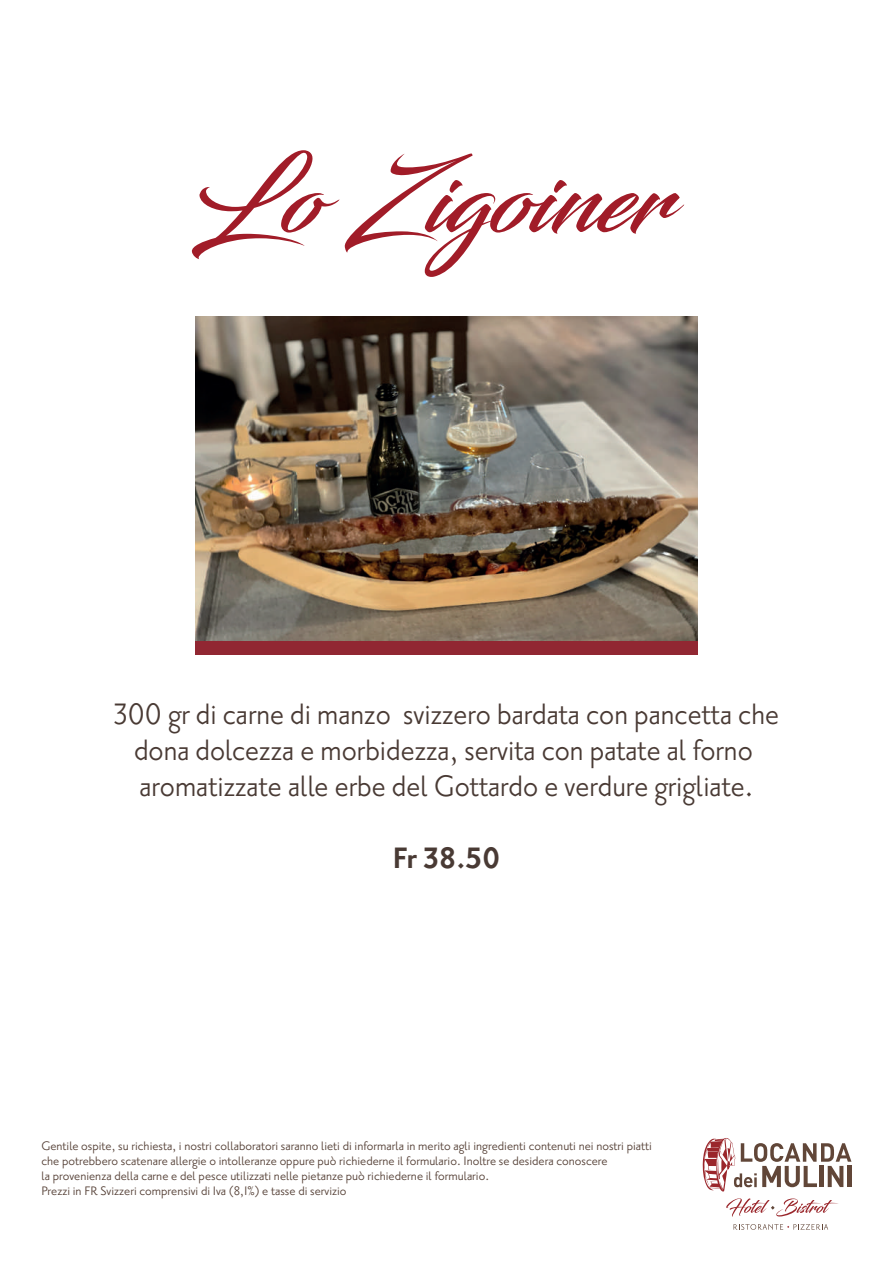
<style>
.page{position:relative;width:893px;height:1263px;background:#fff}
.page>*{position:absolute;margin:0;border:0;box-sizing:border-box;transform-origin:0 0}
.t1{font:97.5px "Blacksword";color:#a11c28}
.t2{font:36px/36px "Priori Sans OT";color:#493a34;text-align:center;scale:.95 1}
.t3{font:700 36px "Priori Sans OT";color:#493a34}
.t4{font:15px/15px "Priori Sans OT";color:#543f35}
</style>
<div class="page">
<img style="left:195px;top:316px;width:502px;height:325px">
<div style="left:195px;top:641px;width:502px;height:13px;background:#912732"></div>
<svg style="left:726px;top:1198px;width:112px;height:19px"></svg>
<hr style="left:848px;top:1166px;width:4px;height:21px;background:#614638">
<svg style="left:703px;top:1138px;width:148px;height:54px"></svg>
<svg style="left:734px;top:1224px;width:94px;height:6px"></svg>
<h1 class="t1" style="left:190px;top:141px;width:484px">Lo Zigoiner</h1>
<h2 class="t2" style="left:114px;top:696px;width:702px">300 gr di carne di manzo svizzero bardata con pancetta che dona dolcezza e morbidezza, servita con patate al forno aromatizzate alle erbe del Gottardo e verdure grigliate.</h2>
<h2 class="t3" style="left:393px;top:841px;width:109px">Fr 38.50</h2>
<p class="t4" style="left:41px;top:1138px;width:612px">Gentile ospite, su richiesta, i nostri collaboratori saranno lieti di informarla in merito agli ingredienti contenuti nei nostri piatti che potrebbero scatenare allergie o intolleranze oppure può richiederne il formulario. Inoltre se desidera conoscere<br>la provenienza della carne e del pesce utilizzati nelle pietanze può richiederne il formulario.<br>Prezzi in FR Svizzeri comprensivi di Iva (8,1%) e tasse di servizio</p>
</div>
